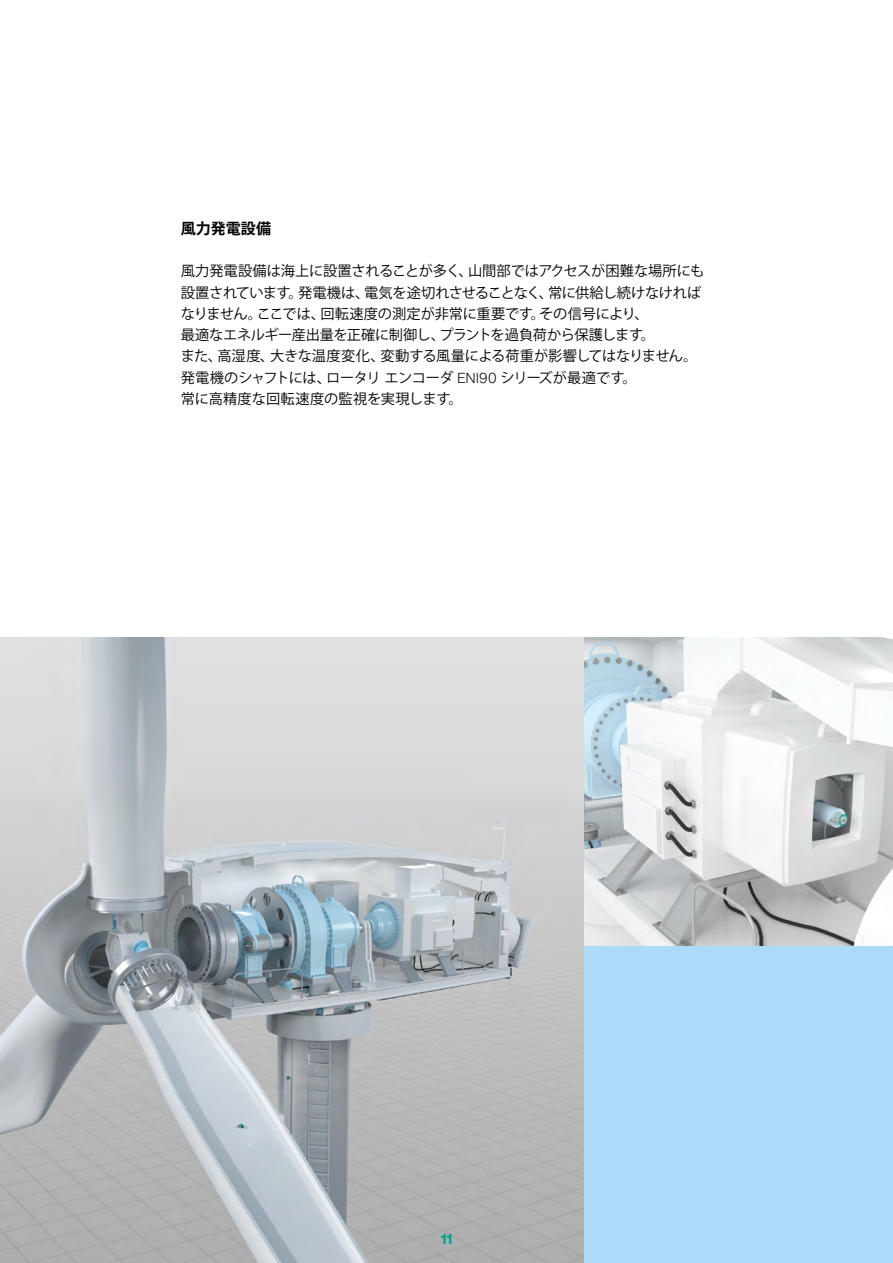
<style>
.page{position:relative;width:893px;height:1263px;background:#fff}
.page>*{position:absolute;margin:0;border:0;box-sizing:border-box;transform-origin:0 0}
.t1{font:700 15px "Koz Go Pr 6 N";letter-spacing:.005em;color:#000}
.t2{font:14.25px/21.3px "Koz Go Pr 6 N";letter-spacing:-.02em;color:#000}
.t3{font:800 14.25px "Helvetica Now Display";color:#00a294}
.s1{font-family:"Helvetica Now Display";font-weight:300}
</style>
<div class="page">
<img style="left:0;top:638px;width:585px;height:625px">
<img style="left:585px;top:638px;width:308px;height:308px">
<div style="left:585px;top:946px;width:308px;height:317px;background:#abdbf6"></div>
<p class="t1" style="left:181px;top:220px;width:92px">風力発電設備</p>
<p class="t2" style="left:181px;top:261px;width:525px">風力発電設備は海上に設置されることが多く、山間部ではアクセスが困難な場所にも設置されています。発電機は、電気を途切れさせることなく、常に供給し続けなければなりません。ここでは、回転速度の測定が非常に重要です。その信号により、<br>最適なエネルギー産出量を正確に制御し、プラントを過負荷から保護します。<br>また、高湿度、大きな温度変化、変動する風量による荷重が影響してはなりません。発電機のシャフトには、ロータリ エンコーダ <span class="s1">ENI90</span> シリーズが最適です。<br>常に高精度な回転速度の監視を実現します。</p>
<p class="t3" style="left:441px;top:1229px;width:13px">11</p>
</div>
